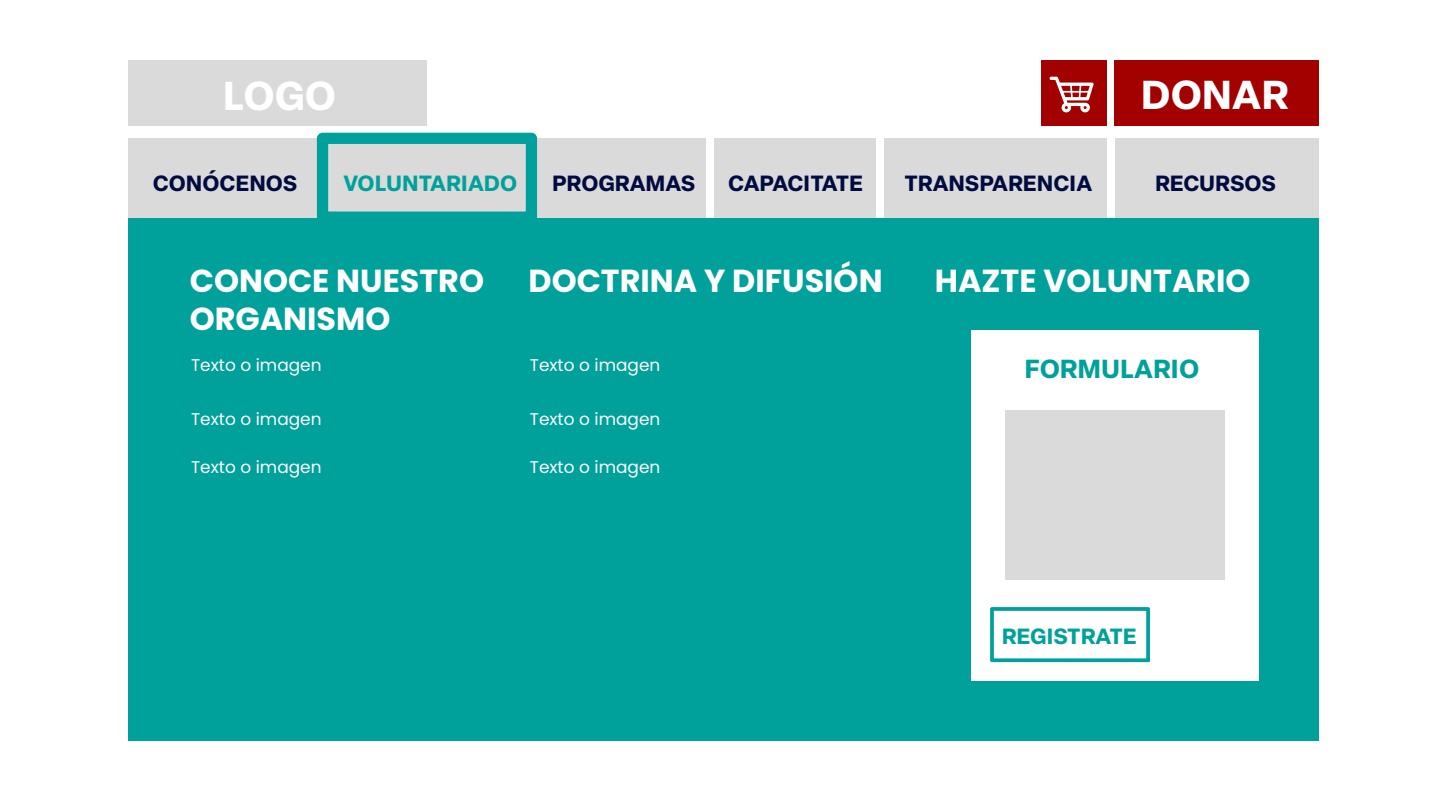
<style>
.page{position:relative;width:1440px;height:810px;background:#fff}
.page>*{position:absolute;margin:0;border:0;box-sizing:border-box;transform-origin:0 0}
.t1{font:700 39.75px "Elza Text";color:#fff}
.t2{font:700 31.88px/38.2px "Poppins";color:#fff}
.t3{font:700 25.72px "Elza Text";color:#00a19a}
.t4{font:700 21.67px "Elza Text";color:#010b40}
.t5{font:700 21.67px "Elza Text";color:#00a19a}
.t6{font:16.95px "Poppins";color:#fff}
</style>
<div class="page">
<div style="left:128px;top:138px;width:1191px;height:603px;background:#00a19a"></div>
<div style="left:128px;top:138px;width:1191px;height:80px;background:#dadada"></div>
<div style="left:706px;top:138px;width:7px;height:80px;background:#fff"></div>
<div style="left:877px;top:138px;width:7px;height:80px;background:#fff"></div>
<div style="left:1107px;top:138px;width:7px;height:80px;background:#fff"></div>
<svg style="left:317px;top:133px;width:221px;height:85px"></svg>
<div style="left:1114px;top:61px;width:205px;height:65px;background:#a30000"></div>
<div style="left:128px;top:61px;width:299px;height:65px;background:#dadada"></div>
<div style="left:1041px;top:61px;width:66px;height:65px;background:#a30000"></div>
<svg style="left:1049px;top:77px;width:45px;height:36px"></svg>
<div style="left:971px;top:331px;width:288px;height:350px;background:#fff"></div>
<svg style="left:990px;top:607px;width:160px;height:56px"></svg>
<div style="left:1005px;top:410px;width:220px;height:169px;background:#dadada"></div>
<h1 class="t1" style="left:223px;top:65px;width:115px">LOGO</h1>
<h1 class="t1" style="left:1141px;top:64px;width:149px">DONAR</h1>
<p class="t4" style="left:153px;top:166px;width:146px">CONÓCENOS</p>
<p class="t5" style="left:343px;top:166px;width:175px">VOLUNTARIADO</p>
<p class="t4" style="left:552px;top:166px;width:145px">PROGRAMAS</p>
<p class="t4" style="left:728px;top:166px;width:137px">CAPACITATE</p>
<p class="t4" style="left:904px;top:166px;width:189px">TRANSPARENCIA</p>
<p class="t4" style="left:1155px;top:166px;width:122px">RECURSOS</p>
<h2 class="t2" style="left:190px;top:262px;width:296px">CONOCE NUESTRO<br>ORGANISMO</h2>
<h2 class="t2" style="left:529px;top:262px;width:356px">DOCTRINA Y DIFUSIÓN</h2>
<h2 class="t2" style="left:935px;top:262px;width:317px">HAZTE VOLUNTARIO</h2>
<p class="t6" style="left:191px;top:355px;width:132px">Texto o imagen</p>
<h3 class="t3" style="left:1025px;top:349px;width:176px">FORMULARIO</h3>
<p class="t6" style="left:191px;top:410px;width:132px">Texto o imagen</p>
<p class="t6" style="left:191px;top:457px;width:132px">Texto o imagen</p>
<p class="t6" style="left:530px;top:355px;width:132px">Texto o imagen</p>
<p class="t6" style="left:530px;top:410px;width:132px">Texto o imagen</p>
<p class="t6" style="left:530px;top:457px;width:132px">Texto o imagen</p>
<p class="t5" style="left:1002px;top:619px;width:137px">REGISTRATE</p>
</div>
